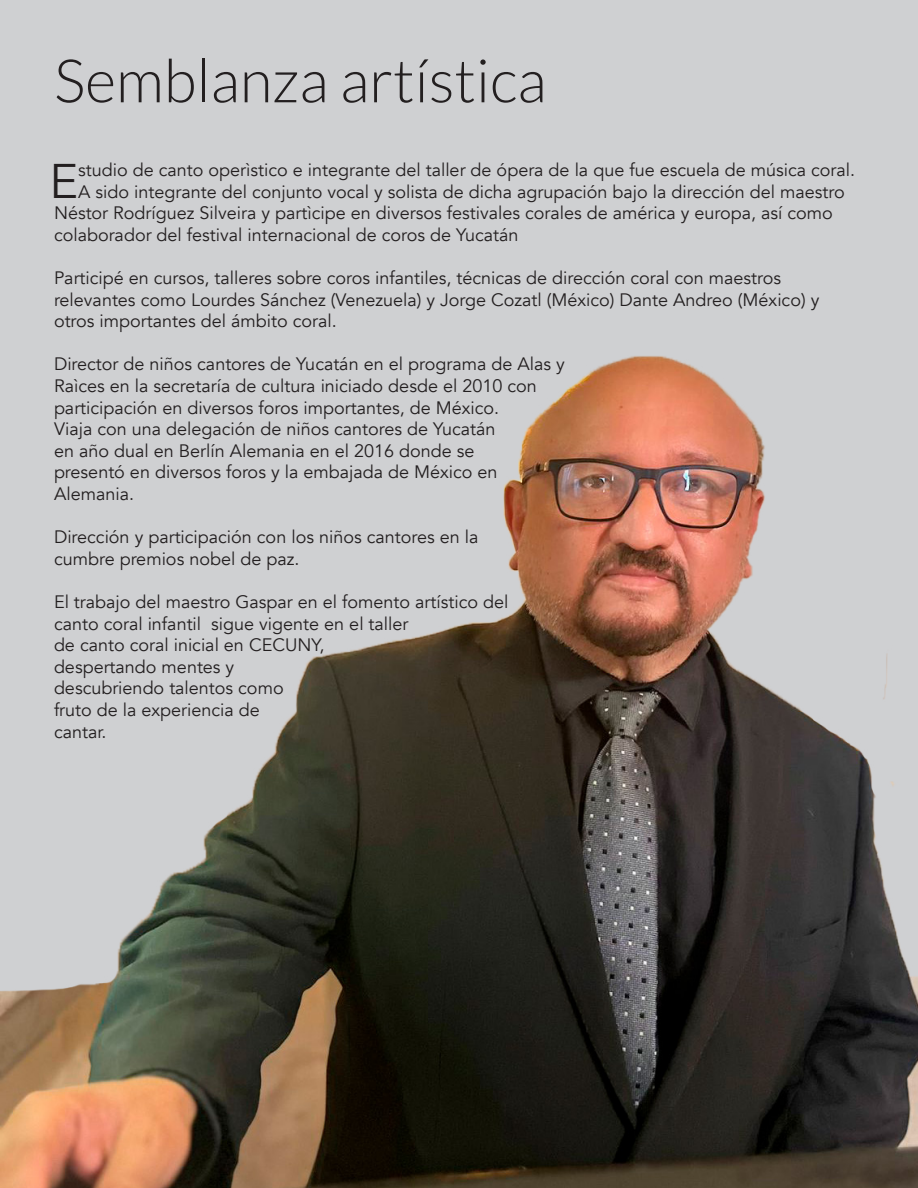
<style>
.page{position:relative;width:918px;height:1188px;background:#fff}
.page>*{position:absolute;margin:0;border:0;box-sizing:border-box;transform-origin:0 0}
.t1{font:300 60px "Lato";color:#231f20}
.t2{font:48.45px "Avenir";color:#231f20}
.t3{font:18px/21.6px "Avenir";color:#231f20}
</style>
<div class="page">
<div style="left:0;top:0;width:918px;height:1187px;background:#cfd0d2"></div>
<img style="left:0;top:356px;width:918px;height:832px">
<p class="t1" style="left:54px;top:49px;width:494px">Semblanza artística</p>
<p class="t2" style="left:49px;top:152px;width:30px">E</p>
<p class="t3" style="left:78px;top:159px;width:778px">studio de canto operìstico e integrante del taller de ópera de la que fue escuela de música coral.</p>
<p class="t3" style="left:54px;top:181px;width:792px;text-indent:24px">A sido integrante del conjunto vocal y solista de dicha agrupación bajo la dirección del maestro<br>Néstor Rodríguez Silveira y partìcipe en diversos festivales corales de américa y europa, así como colaborador del festival internacional de coros de Yucatán</p>
<p class="t3" style="left:54px;top:267px;width:767px">Participé en cursos, talleres sobre coros infantiles, técnicas de dirección coral con maestros relevantes como Lourdes Sánchez (Venezuela) y Jorge Cozatl (México) Dante Andreo (México) y otros importantes del ámbito coral.</p>
<p class="t3" style="left:54px;top:354px;width:512px">Director de niños cantores de Yucatán en el programa de Alas y<br>Raìces en la secretaría de cultura iniciado desde el 2010 con participación en diversos foros importantes, de México.</p>
<p class="t3" style="left:54px;top:419px;width:445px">Viaja con una delegación de niños cantores de Yucatán en año dual en Berlín Alemania en el 2016 donde se presentó en diversos foros y la embajada de México en Alemania.</p>
<p class="t3" style="left:54px;top:527px;width:426px">Dirección y participación con los niños cantores en la cumbre premios nobel de paz.</p>
<p class="t3" style="left:54px;top:591px;width:456px">El trabajo del maestro Gaspar en el fomento artístico del canto coral infantil sigue vigente en el taller<br>de canto coral inicial en CECUNY,<br>despertando mentes y<br>descubriendo talentos como<br>fruto de la experiencia de<br>cantar.</p>
</div>
